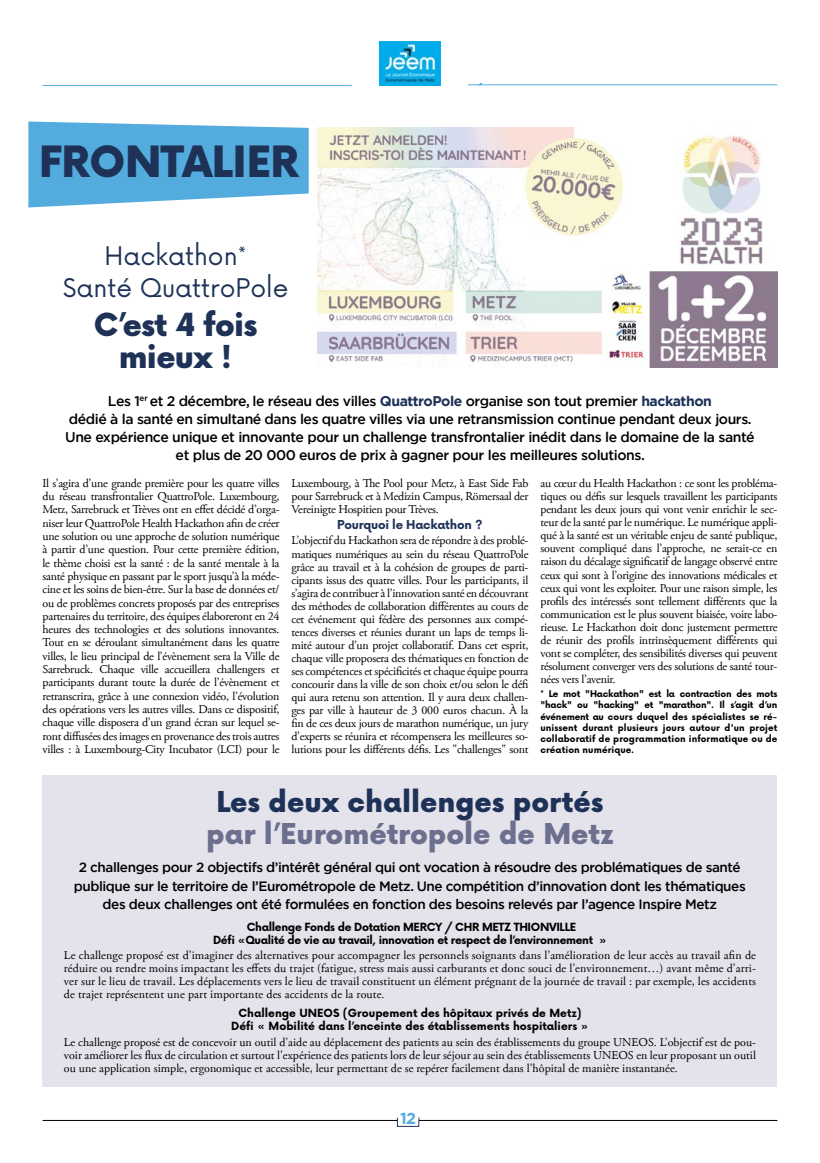
<style>
.page{position:relative;width:820px;height:1163px;background:#fff}
.page>*{position:absolute;margin:0;border:0;box-sizing:border-box;transform-origin:0 0}
.t1{font:900 42px "Now";letter-spacing:-.01em;color:#1e3258}
.t2{font:900 31px/32px "Now";letter-spacing:-.02em;color:#1e3258;text-align:center}
.t3{font:900 28px "Now";color:#6d6f8e}
.t4{font:900 28px "Now";color:#1e3258}
.t5{font:25px/32px "Now";color:#1e3258;text-align:center}
.t6{font:700 16px "Gotham";color:#53acdd}
.t7{font:500 14px/18px "Gotham";letter-spacing:-.03em;color:#000;text-align:center}
.t8{font:500 13.5px/18px "Gotham";letter-spacing:-.03em;color:#000;text-align:center}
.t9{font:12px/13px "Adobe Garamond Pro";letter-spacing:-.02em;color:#000;text-align:justify}
.t10{font:700 12px "Now";letter-spacing:-.02em;color:#1e3258}
.t11{font:700 11px/13px "Now";letter-spacing:-.03em;color:#000;text-align:center}
.t12{font:700 11px/13px "Now";color:#000;text-align:center}
.t13{font:700 9px/11.1px "Now";letter-spacing:.01em;color:#000;text-align:justify}
.s1{font-weight:700;color:#1e3258}
</style>
<div class="page">
<hr style="left:43px;top:1120px;width:734px;height:1px;background:#000">
<div style="left:397px;top:1117px;width:22px;height:9px;background:#fff"></div>
<hr style="left:468px;top:85px;width:309px;height:1px;background:#53acdd">
<hr style="left:43px;top:85px;width:308px;height:1px;background:#53acdd">
<img style="left:379px;top:42px;width:61px;height:43px">
<div style="left:43px;top:775px;width:734px;height:311px;background:#e4e3eb"></div>
<img style="left:317px;top:128px;width:459px;height:240px">
<svg style="left:28px;top:121px;width:280px;height:86px;background:#67b6e1"></svg>
<h1 class="t1" style="left:39px;top:131px;width:262px">FRONTALIER</h1>
<h3 class="t5" style="left:63px;top:238px;width:227px">Hackathon*<br>Santé QuattroPole</h3>
<h2 class="t2" style="left:94px;top:308px;width:165px">C’est 4 fois mieux !</h2>
<p class="t7" style="left:65px;top:391px;width:690px">Les 1<sup>er</sup> et 2 décembre, le réseau des villes <span class="s1">QuattroPole</span> organise son tout premier <span class="s1">hackathon<br></span>dédié à la santé en simultané dans les quatre villes via une retransmission continue pendant deux jours.<br>Une expérience unique et innovante pour un challenge transfrontalier inédit dans le domaine de la santé et plus de 20 000 euros de prix à gagner pour les meilleures solutions.</p>
<p class="t9" style="left:43px;top:476px;width:238px;line-height:13.3px">Il s’agira d’une grande première pour les quatre villes du réseau transfrontalier QuattroPole. Luxembourg, Metz, Sarrebruck et Trèves ont en effet décidé d’orga&shy;niser leur QuattroPole Health Hackathon afin de créer une solution ou une approche de solution numérique à partir d’une question. Pour cette première édition, le thème choisi est la santé : de la santé mentale à la santé physique en passant par le sport jusqu’à la méde&shy;cine et les soins de bien-être. Sur la base de données et/ ou de problèmes concrets proposés par des entreprises partenaires du territoire, des équipes élaboreront en 24 heures des technologies et des solutions innovantes.<br>Tout en se déroulant simultanément dans les quatre villes, le lieu principal de l’évènement sera la Ville de Sarrebruck. Chaque ville accueillera challengers et participants durant toute la durée de l’évènement et retranscrira, grâce à une connexion vidéo, l’évolution des opérations vers les autres villes. Dans ce dispositif, chaque ville disposera d’un grand écran sur lequel se&shy;ront diffusées des images en provenance des trois autres villes : à Luxembourg-City Incubator (LCI) pour le</p>
<p class="t9" style="left:291px;top:477px;width:238px">Luxembourg, à The Pool pour Metz, à East Side Fab pour Sarrebruck et à Medizin Campus, Römersaal der Vereinigte Hospitien pour Trèves.</p>
<p class="t10" style="left:337px;top:515px;width:147px">Pourquoi le Hackathon ?</p>
<p class="t9" style="left:291px;top:534px;width:238px">L’objectif du Hackathon sera de répondre à des problé&shy;matiques numériques au sein du réseau QuattroPole grâce au travail et à la cohésion de groupes de parti&shy;cipants issus des quatre villes. Pour les participants, il s’agira de contribuer à l’innovation santé en découvrant des méthodes de collaboration différentes au cours de cet événement qui fédère des personnes aux compé&shy;tences diverses et réunies durant un laps de temps li&shy;mité autour d’un projet collaboratif. Dans cet esprit, chaque ville proposera des thématiques en fonction de ses compétences et spécificités et chaque équipe pourra concourir dans la ville de son choix et/ou selon le défi qui aura retenu son attention. Il y aura deux challen&shy;ges par ville à hauteur de 3 000 euros chacun. À la fin de ces deux jours de marathon numérique, un jury d’experts se réunira et récompensera les meilleures so&shy;lutions pour les différents défis. Les "challenges" sont</p>
<p class="t9" style="left:540px;top:476px;width:238px">au cœur du Health Hackathon : ce sont les probléma&shy;tiques ou défis sur lesquels travaillent les participants pendant les deux jours qui vont venir enrichir le sec&shy;teur de la santé par le numérique. Le numérique appli&shy;qué à la santé est un véritable enjeu de santé publique, souvent compliqué dans l’approche, ne serait-ce en raison du décalage significatif de langage observé entre ceux qui sont à l’origine des innovations médicales et ceux qui vont les exploiter. Pour une raison simple, les profils des intéressés sont tellement différents que la communication est le plus souvent biaisée, voire labo&shy;rieuse. Le Hackathon doit donc justement permettre de réunir des profils intrinsèquement différents qui vont se compléter, des sensibilités diverses qui peuvent résolument converger vers des solutions de santé tour&shy;nées vers l’avenir.</p>
<p class="t13" style="left:540px;top:688px;width:238px">* Le mot "Hackathon" est la contraction des mots "hack" ou "hacking" et "marathon". Il s’agit d’un événement au cours duquel des spécialistes se ré&shy;unissent durant plusieurs jours autour d'un projet collaboratif de programmation informatique ou de création numérique.</p>
<h3 class="t4" style="left:216px;top:781px;width:388px">Les deux challenges portés</h3>
<h3 class="t3" style="left:206px;top:813px;width:408px">par l’Eurométropole de Metz</h3>
<p class="t8" style="left:74px;top:858px;width:673px">2 challenges pour 2 objectifs d’intérêt général qui ont vocation à résoudre des problématiques de santé publique sur le territoire de l’Eurométropole de Metz. Une compétition d’innovation dont les thématiques des deux challenges ont été formulées en fonction des besoins relevés par l’agence Inspire Metz</p>
<p class="t11" style="left:213px;top:919px;width:395px">Challenge Fonds de Dotation MERCY / CHR METZ THIONVILLE<br>Défi «Qualité de vie au travail, innovation et respect de l’environnement »</p>
<p class="t9" style="left:64px;top:949px;width:693px">Le challenge proposé est d’imaginer des alternatives pour accompagner les personnels soignants dans l’amélioration de leur accès au travail afin de réduire ou rendre moins impactant les effets du trajet (fatigue, stress mais aussi carburants et donc souci de l’environnement…) avant même d’arri&shy;ver sur le lieu de travail. Les déplacements vers le lieu de travail constituent un élément prégnant de la journée de travail : par exemple, les accidents de trajet représentent une part importante des accidents de la route.</p>
<p class="t12" style="left:231px;top:1006px;width:359px">Challenge UNEOS (Groupement des hôpitaux privés de Metz)<br>Défi « Mobilité dans l’enceinte des établissements hospitaliers »</p>
<p class="t9" style="left:64px;top:1035px;width:693px">Le challenge proposé est de concevoir un outil d'aide au déplacement des patients au sein des établissements du groupe UNEOS. L’objectif est de pou&shy;voir améliorer les flux de circulation et surtout l'expérience des patients lors de leur séjour au sein des établissements UNEOS en leur proposant un outil ou une application simple, ergonomique et accessible, leur permettant de se repérer facilement dans l'hôpital de manière instantanée.</p>
<h3 class="t6" style="left:400px;top:1107px;width:18px">12</h3>
</div>
